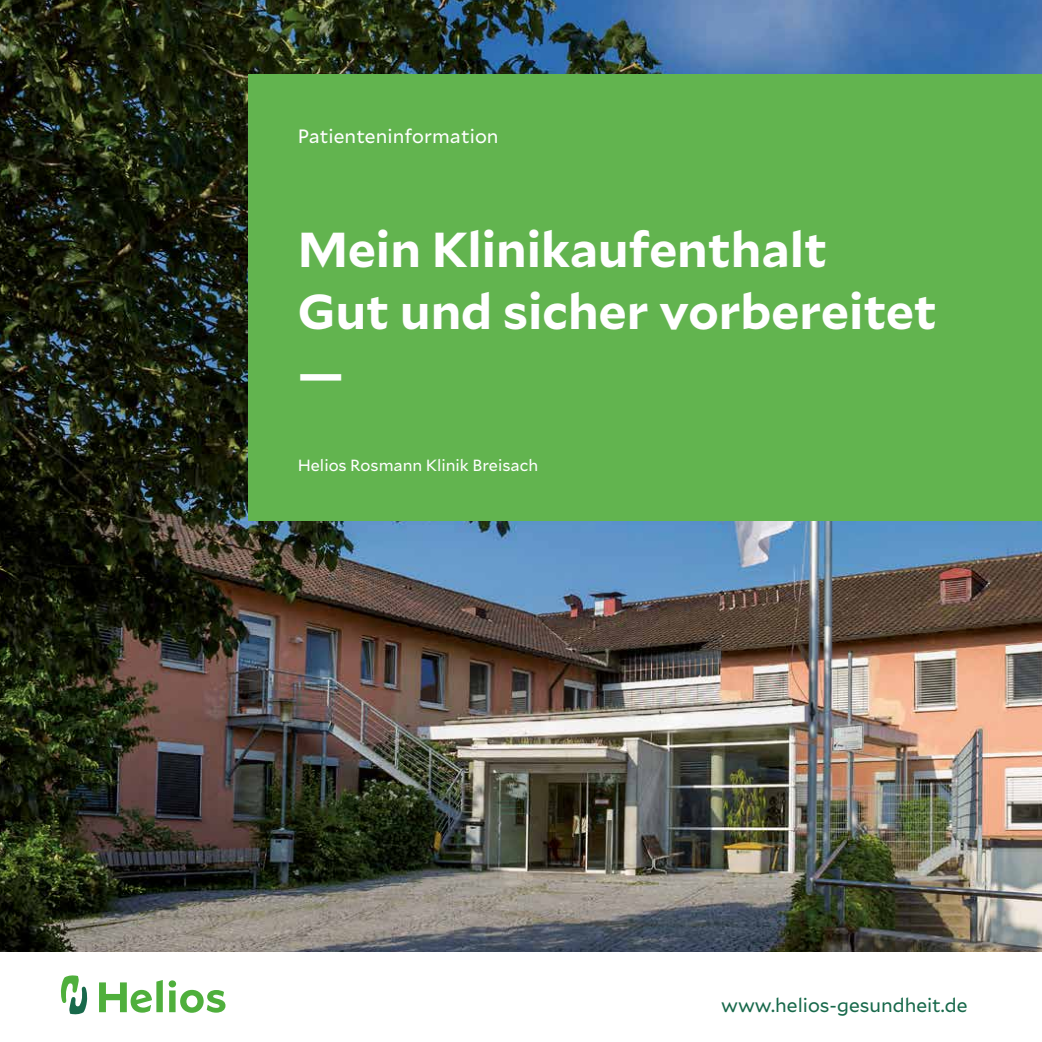
<style>
.page{position:relative;width:1042px;height:1042px;background:#fff}
.page>*{position:absolute;margin:0;border:0;box-sizing:border-box;transform-origin:0 0}
.t1{font:700 49px/61.9px "Mallory";color:#fff}
.t2{font:19.25px "Mallory";color:#18694b}
.t3{font:19.25px "Mallory";letter-spacing:.005em;color:#fff}
.t4{font:16.1px "Mallory";color:#fff}
</style>
<div class="page">
<img style="left:0;top:0;width:1042px;height:952px">
<div style="left:248px;top:74px;width:794px;height:447px;background:#62b44f"></div>
<svg style="left:169px;top:980px;width:56px;height:33px"></svg>
<svg style="left:99px;top:980px;width:64px;height:32px"></svg>
<svg style="left:61px;top:975px;width:26px;height:39px"></svg>
<p class="t3" style="left:298px;top:122px;width:202px">Patienteninformation</p>
<p class="t1" style="left:298px;top:215px;width:641px">Mein Klinikaufenthalt<br>Gut und sicher vorbereitet —</p>
<p class="t4" style="left:298px;top:454px;width:242px">Helios Rosmann Klinik Breisach</p>
<p class="t2" style="left:721px;top:991px;width:248px">www.helios-gesundheit.de</p>
</div>
